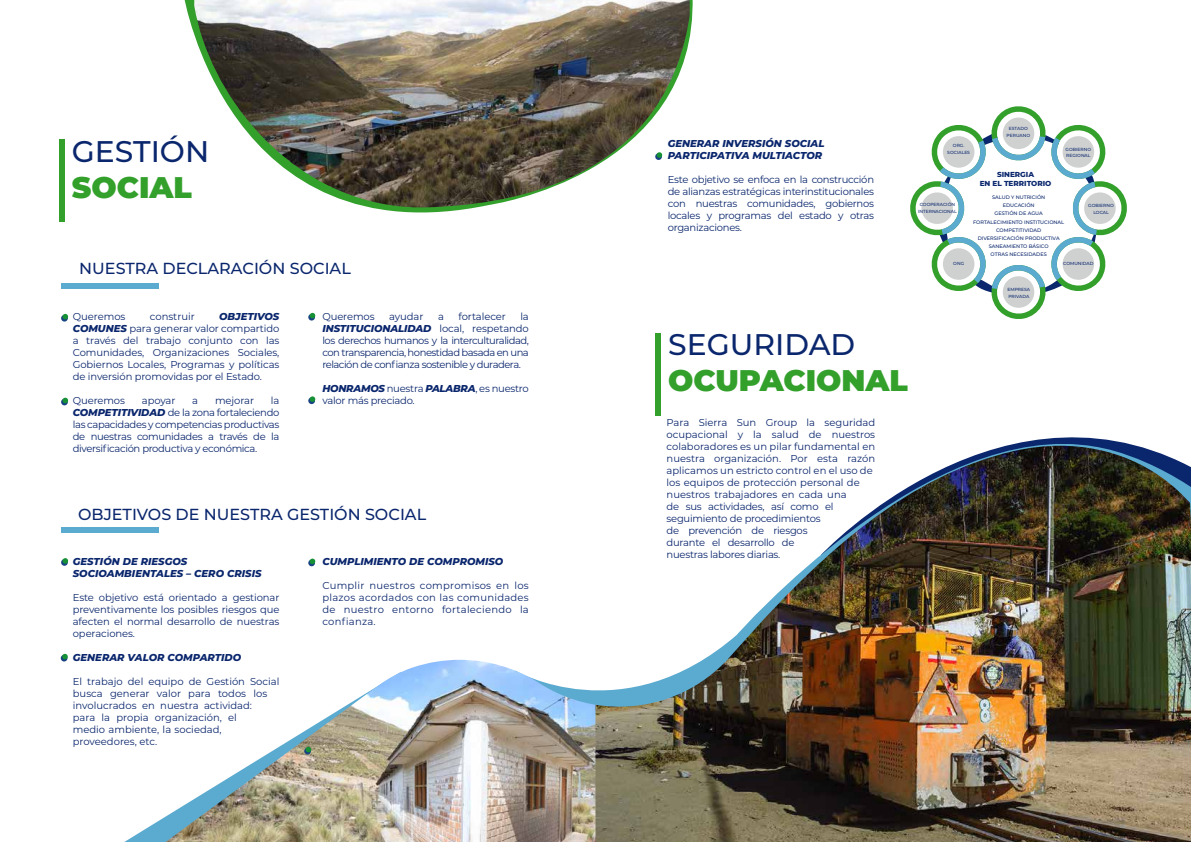
<style>
.page{position:relative;width:1191px;height:842px;background:#fff}
.page>*{position:absolute;margin:0;border:0;box-sizing:border-box;transform-origin:0 0}
.t1{font:900 29.9px "Montserrat";color:#33a02c}
.t2{font:500 29.9px "Montserrat";color:#0a266d}
.t3{font:500 16px "Montserrat";color:#0a266d}
.t4{font:10px/12px "Montserrat";letter-spacing:-.01em;color:#0a266d;text-align:justify}
.t5{font:italic 800 10px/12px "Montserrat";color:#0a266d}
.t6{font:800 7.3px/8.7px "Montserrat";color:#0a266d;text-align:center}
.t7{font:500 5px/8.2px "Montserrat";color:#0a266d;text-align:center}
.t8{font:500 4.5px/6.7px "Montserrat";color:#0a266d;text-align:center}
.s1{font-weight:800;font-style:italic}
</style>
<div class="page">
<div style="left:61px;top:283px;width:98px;height:5px;background:#5baacf"></div>
<div style="left:61px;top:527px;width:98px;height:5px;background:#5baacf"></div>
<svg style="left:910px;top:106px;width:217px;height:213px"></svg>
<div style="left:59px;top:140px;width:6px;height:82px;background:#33a02c"></div>
<img style="left:165px;top:660px;width:430px;height:182px">
<img style="left:595px;top:446px;width:596px;height:396px">
<svg style="left:61px;top:559px;width:7px;height:7px"></svg>
<svg style="left:63px;top:558px;width:5px;height:6px"></svg>
<svg style="left:61px;top:654px;width:7px;height:7px"></svg>
<div style="left:308px;top:560px;width:7px;height:6px;background:#184383;border-radius:50%"></div>
<svg style="left:310px;top:559px;width:5px;height:5px"></svg>
<svg style="left:304px;top:748px;width:7px;height:6px"></svg>
<svg style="left:306px;top:747px;width:5px;height:5px"></svg>
<svg style="left:61px;top:315px;width:7px;height:7px"></svg>
<svg style="left:63px;top:314px;width:5px;height:5px"></svg>
<svg style="left:61px;top:399px;width:7px;height:6px"></svg>
<svg style="left:63px;top:398px;width:5px;height:5px"></svg>
<svg style="left:308px;top:314px;width:7px;height:7px"></svg>
<svg style="left:310px;top:313px;width:5px;height:5px"></svg>
<svg style="left:308px;top:397px;width:7px;height:7px"></svg>
<svg style="left:310px;top:396px;width:5px;height:6px"></svg>
<div style="left:655px;top:333px;width:6px;height:82px;background:#33a02c"></div>
<img style="left:194px;top:0;width:495px;height:211px">
<p class="t8" style="left:1006px;top:125px;width:25px">ESTADO<br>PERUANO</p>
<h1 class="t2" style="left:72px;top:130px;width:139px">GESTIÓN</h1>
<h1 class="t1" style="left:72px;top:164px;width:122px">SOCIAL</h1>
<p class="t6" style="left:979px;top:170px;width:73px">SINERGIA<br>EN EL TERRITORIO</p>
<p class="t7" style="left:973px;top:193px;width:93px">SALUD Y NUTRICIÓN<br>EDUCACIÓN<br>GESTIÓN DE AGUA<br>FORTALECIMIENTO INSTITUCIONAL<br>COMPETITIVIDAD<br>DIVERSIFICACIÓN PRODUCTIVA<br>SANEAMIENTO BÁSICO<br>OTRAS NECESIDADES</p>
<p class="t5" style="left:667px;top:137px;width:158px">GENERAR INVERSIÓN SOCIAL<br>PARTICIPATIVA MULTIACTOR</p>
<p class="t4" style="left:667px;top:173px;width:208px">Este objetivo se enfoca en la construcción de alianzas estratégicas interinstitucionales con nuestras comunidades, gobiernos locales y programas del estado y otras organizaciones.</p>
<p class="t8" style="left:947px;top:142px;width:24px">ORG.<br>SOCIALES</p>
<p class="t8" style="left:1065px;top:146px;width:27px;text-align:left">GOBIERNO<br>REGIONAL</p>
<p class="t8" style="left:918px;top:201px;width:40px">COOPERACIÓN<br>INTERNACIONAL</p>
<p class="t8" style="left:1088px;top:202px;width:27px">GOBIERNO<br>LOCAL</p>
<h2 class="t3" style="left:79px;top:257px;width:273px">NUESTRA DECLARACIÓN SOCIAL</h2>
<p class="t4" style="left:73px;top:310px;width:54px">Queremos</p>
<p class="t4" style="left:150px;top:310px;width:46px">construir</p>
<p class="t4" style="left:73px;top:310px;width:208px;text-indent:146px"><span class="s1">OBJETIVOS COMUNES</span> para generar valor compartido a través del trabajo conjunto con las Comunidades, Organizaciones Sociales, Gobiernos Locales, Programas y políticas de inversión promovidas por el Estado.</p>
<p class="t4" style="left:73px;top:394px;width:54px">Queremos</p>
<p class="t4" style="left:142px;top:394px;width:35px">apoyar</p>
<p class="t4" style="left:192px;top:394px;width:7px">a</p>
<p class="t4" style="left:215px;top:394px;width:40px">mejorar</p>
<p class="t4" style="left:73px;top:394px;width:208px;text-indent:198px">la <span class="s1">COMPETITIVIDAD</span> de la zona fortaleciendo las capacidades y competencias productivas de nuestras comunidades a través de la diversificación productiva y económica.</p>
<p class="t4" style="left:322px;top:310px;width:54px">Queremos</p>
<p class="t4" style="left:389px;top:310px;width:36px">ayudar</p>
<p class="t4" style="left:438px;top:310px;width:7px">a</p>
<p class="t4" style="left:458px;top:310px;width:49px">fortalecer</p>
<p class="t4" style="left:322px;top:310px;width:208px;text-indent:198px">la <span class="s1">INSTITUCIONALIDAD</span> local, respetando los derechos humanos y la interculturalidad, con transparencia, honestidad basada en una relación de confianza sostenible y duradera.</p>
<p class="t4" style="left:322px;top:382px;width:208px"><span class="s1">HONRAMOS</span> nuestra <span class="s1">PALABRA</span>, es nuestro valor más preciado.</p>
<h2 class="t3" style="left:78px;top:503px;width:349px">OBJETIVOS DE NUESTRA GESTIÓN SOCIAL</h2>
<p class="t5" style="left:73px;top:555px;width:190px">GESTIÓN DE RIESGOS<br>SOCIOAMBIENTALES – CERO CRISIS</p>
<p class="t4" style="left:73px;top:591px;width:208px">Este objetivo está orientado a gestionar preventivamente los posibles riesgos que afecten el normal desarrollo de nuestras operaciones.</p>
<p class="t5" style="left:73px;top:651px;width:170px">GENERAR VALOR COMPARTIDO</p>
<p class="t4" style="left:73px;top:675px;width:208px;text-align:left">El trabajo del equipo de Gestión Social busca generar valor para todos los involucrados en nuestra actividad:<br>para la propia organización, el<br>medio ambiente, la sociedad, proveedores, etc.</p>
<p class="t5" style="left:322px;top:555px;width:182px">CUMPLIMIENTO DE COMPROMISO</p>
<p class="t4" style="left:322px;top:579px;width:208px">Cumplir nuestros compromisos en los plazos acordados con las comunidades de nuestro entorno fortaleciendo la confianza.</p>
<h1 class="t2" style="left:668px;top:324px;width:188px">SEGURIDAD</h1>
<h1 class="t1" style="left:668px;top:358px;width:241px">OCUPACIONAL</h1>
<p class="t4" style="left:666px;top:416px;width:210px;text-align:left">Para Sierra Sun Group la seguridad ocupacional y la salud de nuestros colaboradores es un pilar fundamental en nuestra organización. Por esta razón aplicamos un estricto control en el uso de los equipos de protección personal de nuestros trabajadores en cada una<br>de sus actividades, así como el seguimiento de procedimientos<br>de prevención de riesgos<br>durante el desarrollo de<br>nuestras labores diarias.</p>
<p class="t8" style="left:953px;top:260px;width:12px">ONG</p>
<p class="t8" style="left:1063px;top:260px;width:32px">COMUNIDAD</p>
<p class="t8" style="left:1007px;top:286px;width:24px;text-align:left">EMPRESA<br>PRIVADA</p>
</div>
